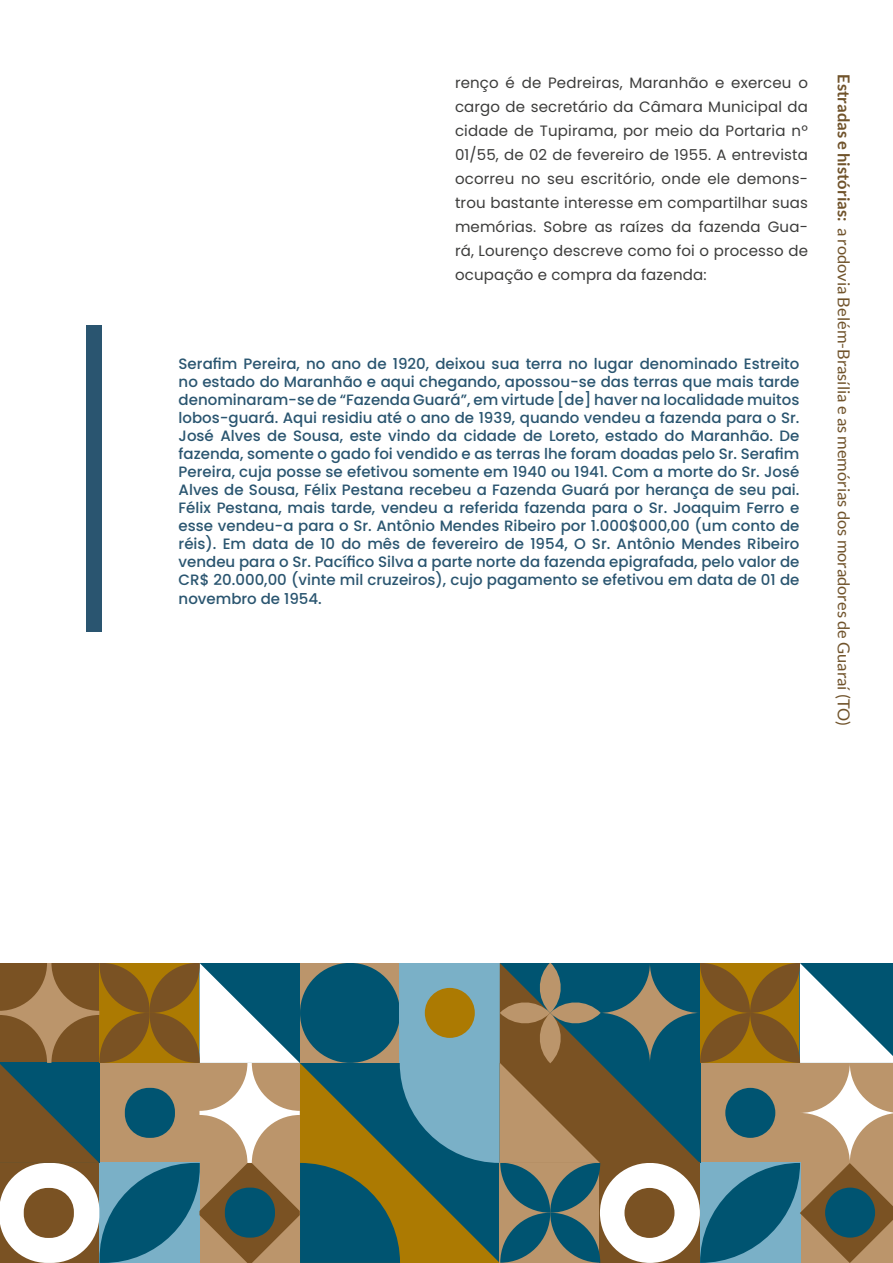
<style>
.page{position:relative;width:893px;height:1263px;background:#fff}
.page>*{position:absolute;margin:0;border:0;box-sizing:border-box;transform-origin:0 0}
.t1{font:16.5px "Lato";color:#70532b}
.t2{font:500 15px/18px "Poppins";color:#2a5570;text-align:justify}
.t3{font:15px/24px "Poppins";letter-spacing:.01em;color:#3c3c3b;text-align:justify}
.s1{font-weight:700}
</style>
<div class="page">
<svg style="left:0;top:963px;width:893px;height:300px;background:#727f6f"></svg>
<svg style="left:0;top:963px;width:99px;height:100px;background:#90693c"></svg>
<svg style="left:199px;top:1163px;width:101px;height:100px;background:#956f43"></svg>
<div style="left:225px;top:1187px;width:50px;height:50px;background:#005471;border-radius:24px"></div>
<div style="left:86px;top:325px;width:16px;height:306px;background:#2a5570"></div>
<p class="t3" style="left:455px;top:71px;width:354px">renço é de Pedreiras, Maranhão e exerceu o cargo de secretário da Câmara Municipal da cidade de Tupirama, por meio da Portaria nº 01/55, de 02 de fevereiro de 1955. A entrevista ocorreu no seu escritório, onde ele demons&shy;trou bastante interesse em compartilhar suas memórias. Sobre as raízes da fazenda Gua&shy;rá, Lourenço descreve como foi o processo de ocupação e compra da fazenda:</p>
<p class="t2" style="left:179px;top:355px;width:622px">Serafim Pereira, no ano de 1920, deixou sua terra no lugar denominado Estreito no estado do Maranhão e aqui chegando, apossou-se das terras que mais tarde denominaram-se de “Fazenda Guará”, em virtude [de] haver na localidade muitos lobos-guará. Aqui residiu até o ano de 1939, quando vendeu a fazenda para o Sr.<br>José Alves de Sousa, este vindo da cidade de Loreto, estado do Maranhão. De fazenda, somente o gado foi vendido e as terras lhe foram doadas pelo Sr. Serafim Pereira, cuja posse se efetivou somente em 1940 ou 1941. Com a morte do Sr. José Alves de Sousa, Félix Pestana recebeu a Fazenda Guará por herança de seu pai.<br>Félix Pestana, mais tarde, vendeu a referida fazenda para o Sr. Joaquim Ferro e esse vendeu-a para o Sr. Antônio Mendes Ribeiro por 1.000$000,00 (um conto de réis). Em data de 10 do mês de fevereiro de 1954, O Sr. Antônio Mendes Ribeiro vendeu para o Sr. Pacífico Silva a parte norte da fazenda epigrafada, pelo valor de CR$ 20.000,00 (vinte mil cruzeiros), cujo pagamento se efetivou em data de 01 de novembro de 1954.</p>
<p class="t1" style="left:853px;top:74px;width:652px;rotate:90deg"><span class="s1">Estradas e histórias:</span> a rodovia Belém-Brasília e as memórias dos moradores de Guaraí (TO)</p>
</div>
